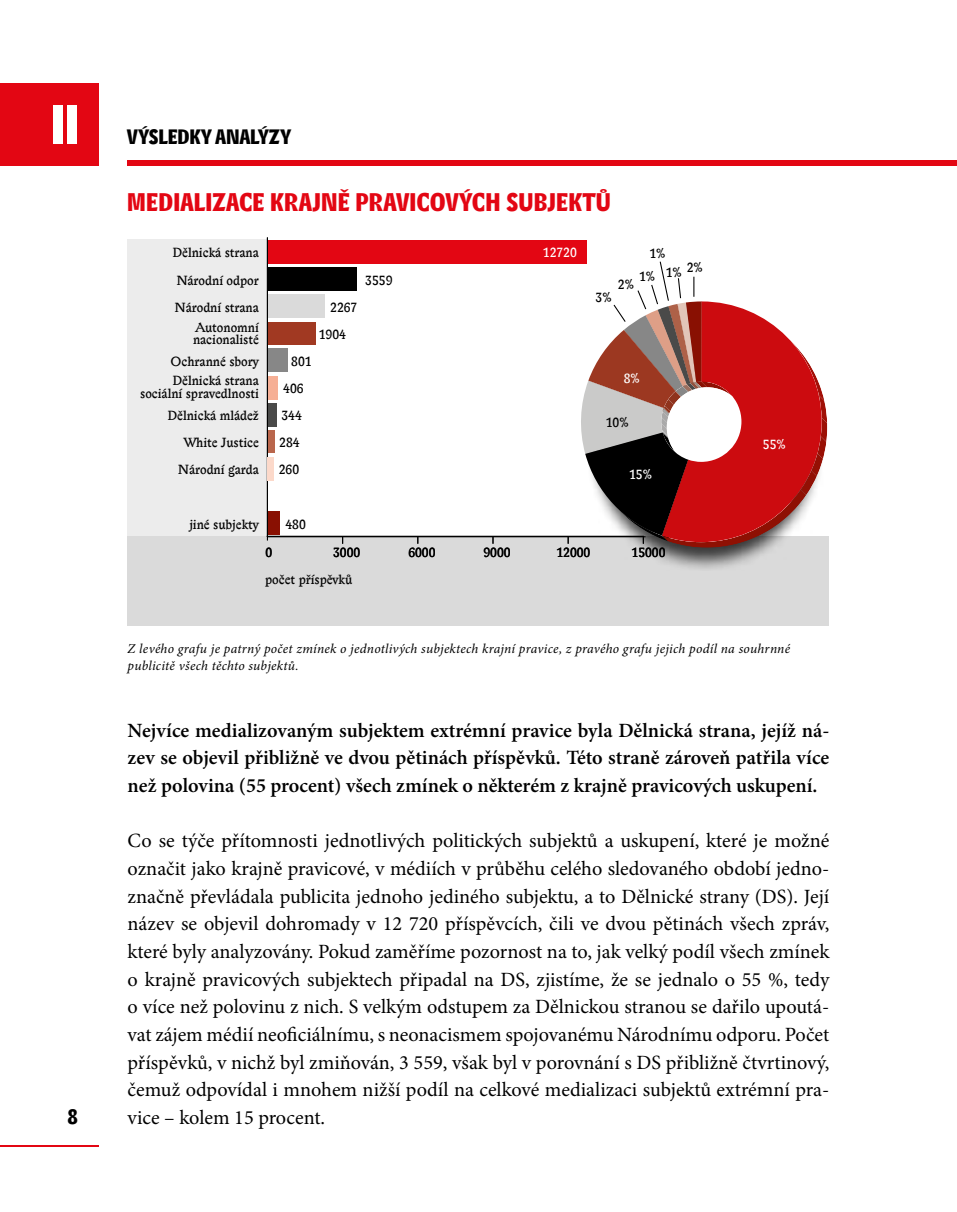
<style>
.page{position:relative;width:957px;height:1212px;background:#fff}
.page>*{position:absolute;margin:0;border:0;box-sizing:border-box;transform-origin:0 0}
.t1{font:54px "Lexon Headline";color:#fff}
.t2{font:24.75px "Lexon Headline";letter-spacing:.04em;color:#e30613}
.t3{font:20.25px/27.7px "Minion Pro";color:#000;text-align:justify}
.t4{font:600 20.25px/27.7px "Minion Pro";letter-spacing:-.005em;color:#000;text-align:justify}
.t5{font:20.25px "Lexon Headline";letter-spacing:.035em;color:#000}
.t6{font:italic 13.5px/16.2px "Minion Pro";letter-spacing:.015em;color:#000}
.t7{font:12.83px/12.8px "Lexon Gothic";color:#000;text-align:right}
.t8{font:12.83px "Lexon Gothic";color:#fff}
</style>
<div class="page">
<div style="left:128px;top:239px;width:139px;height:353px;background:#ececec"></div>
<div style="left:128px;top:537px;width:701px;height:89px;background:#dadada"></div>
<div style="left:584px;top:331px;width:240px;height:240px;background:#000;opacity:.75"></div>
<svg style="left:266px;top:260px;width:561px;height:288px"></svg>
<hr style="left:267px;top:238px;width:1px;height:298px;background:#000">
<div style="left:268px;top:512px;width:11px;height:23px;background:#891002"></div>
<div style="left:268px;top:430px;width:7px;height:23px;background:#b9664c"></div>
<div style="left:268px;top:348px;width:20px;height:24px;background:#878787"></div>
<div style="left:268px;top:322px;width:47px;height:23px;background:#a13922"></div>
<div style="left:268px;top:295px;width:56px;height:23px;background:#dadada"></div>
<div style="left:268px;top:267px;width:89px;height:24px;background:#000"></div>
<div style="left:268px;top:240px;width:318px;height:23px;background:#e30613"></div>
<div style="left:268px;top:457px;width:6px;height:24px;background:#fcd9ca"></div>
<div style="left:268px;top:403px;width:8px;height:24px;background:#4a4a49"></div>
<div style="left:268px;top:376px;width:10px;height:23px;background:#f6af95"></div>
<hr style="left:0;top:1145px;width:98px;height:1px;background:#e30613">
<div style="left:128px;top:161px;width:829px;height:5px;background:#e30613"></div>
<div style="left:0;top:83px;width:98px;height:83px;background:#e30613"></div>
<h1 class="t1" style="left:51px;top:96px;width:29px">II</h1>
<p class="t5" style="left:68px;top:1106px;width:11px">8</p>
<p class="t5" style="left:128px;top:126px;width:164px">VÝSLEDKY ANALÝZY</p>
<p class="t2" style="left:128px;top:188px;width:484px">MEDIALIZACE KRAJNĚ PRAVICOVÝCH SUBJEKTŮ</p>
<p class="t7" style="left:173px;top:248px;width:88px">Dělnická strana</p>
<p class="t8" style="left:543px;top:246px;width:35px">12720</p>
<p class="t7" style="left:649px;top:249px;width:18px">1%</p>
<p class="t7" style="left:177px;top:275px;width:84px">Národní odpor</p>
<p class="t7" style="left:175px;top:302px;width:86px">Národní strana</p>
<p class="t7" style="left:330px;top:302px;width:29px">2267</p>
<p class="t7" style="left:365px;top:275px;width:29px">3559</p>
<p class="t7" style="left:687px;top:263px;width:18px">2%</p>
<p class="t7" style="left:639px;top:270px;width:44px">1% 1%</p>
<p class="t7" style="left:618px;top:280px;width:18px">2%</p>
<p class="t7" style="left:595px;top:292px;width:18px">3%</p>
<p class="t7" style="left:193px;top:322px;width:67px;text-align:left">Autonomní nacionalisté</p>
<p class="t7" style="left:319px;top:329px;width:29px">1904</p>
<p class="t7" style="left:170px;top:356px;width:90px">Ochranné sbory</p>
<p class="t7" style="left:291px;top:356px;width:22px">801</p>
<p class="t7" style="left:140px;top:375px;width:120px">Dělnická strana sociální spravedlnosti</p>
<p class="t7" style="left:168px;top:411px;width:93px">Dělnická mládež</p>
<p class="t7" style="left:283px;top:384px;width:22px">406</p>
<p class="t7" style="left:281px;top:411px;width:22px">344</p>
<p class="t8" style="left:624px;top:371px;width:18px">8%</p>
<p class="t7" style="left:606px;top:417px;width:24px">10%</p>
<p class="t7" style="left:184px;top:438px;width:76px">White Justice</p>
<p class="t7" style="left:279px;top:438px;width:22px">284</p>
<p class="t7" style="left:178px;top:465px;width:82px">Národní garda</p>
<p class="t7" style="left:279px;top:465px;width:22px">260</p>
<p class="t8" style="left:629px;top:467px;width:24px">15%</p>
<p class="t7" style="left:189px;top:519px;width:71px">jiné subjekty</p>
<p class="t7" style="left:285px;top:519px;width:22px">480</p>
<p class="t7" style="left:265px;top:548px;width:8px">0</p>
<p class="t7" style="left:333px;top:548px;width:29px">3000</p>
<p class="t7" style="left:408px;top:548px;width:29px">6000</p>
<p class="t7" style="left:483px;top:548px;width:29px">9000</p>
<p class="t7" style="left:556px;top:548px;width:35px">12000</p>
<p class="t7" style="left:631px;top:548px;width:35px">15000</p>
<p class="t7" style="left:265px;top:575px;width:89px">počet příspěvků</p>
<p class="t8" style="left:763px;top:437px;width:24px">55%</p>
<p class="t6" style="left:128px;top:641px;width:664px">Z levého grafu je patrný počet zmínek o jednotlivých subjektech krajní pravice, z pravého grafu jejich podíl na souhrnné publicitě všech těchto subjektů.</p>
<p class="t4" style="left:128px;top:716px;width:703px">Nejvíce medializovaným subjektem extrémní pravice byla Dělnická strana, jejíž ná&shy;zev se objevil přibližně ve dvou pětinách příspěvků. Této straně zároveň patřila více než polovina (55 procent) všech zmínek o některém z krajně pravicových uskupení.</p>
<p class="t3" style="left:128px;top:827px;width:703px">Co se týče přítomnosti jednotlivých politických subjektů a uskupení, které je možné označit jako krajně pravicové, v médiích v průběhu celého sledovaného období jedno&shy;značně převládala publicita jednoho jediného subjektu, a to Dělnické strany (DS). Její název se objevil dohromady v 12 720 příspěvcích, čili ve dvou pětinách všech zpráv, které byly analyzovány. Pokud zaměříme pozornost na to, jak velký podíl všech zmínek o krajně pravicových subjektech připadal na DS, zjistíme, že se jednalo o 55 %, tedy o více než polovinu z nich. S velkým odstupem za Dělnickou stranou se dařilo upoutá&shy;vat zájem médií neoficiálnímu, s neonacismem spojovanému Národnímu odporu. Počet příspěvků, v nichž byl zmiňován, 3 559, však byl v porovnání s DS přibližně čtvrtinový, čemuž odpovídal i mnohem nižší podíl na celkové medializaci subjektů extrémní pra&shy;vice – kolem 15 procent.</p>
</div>
